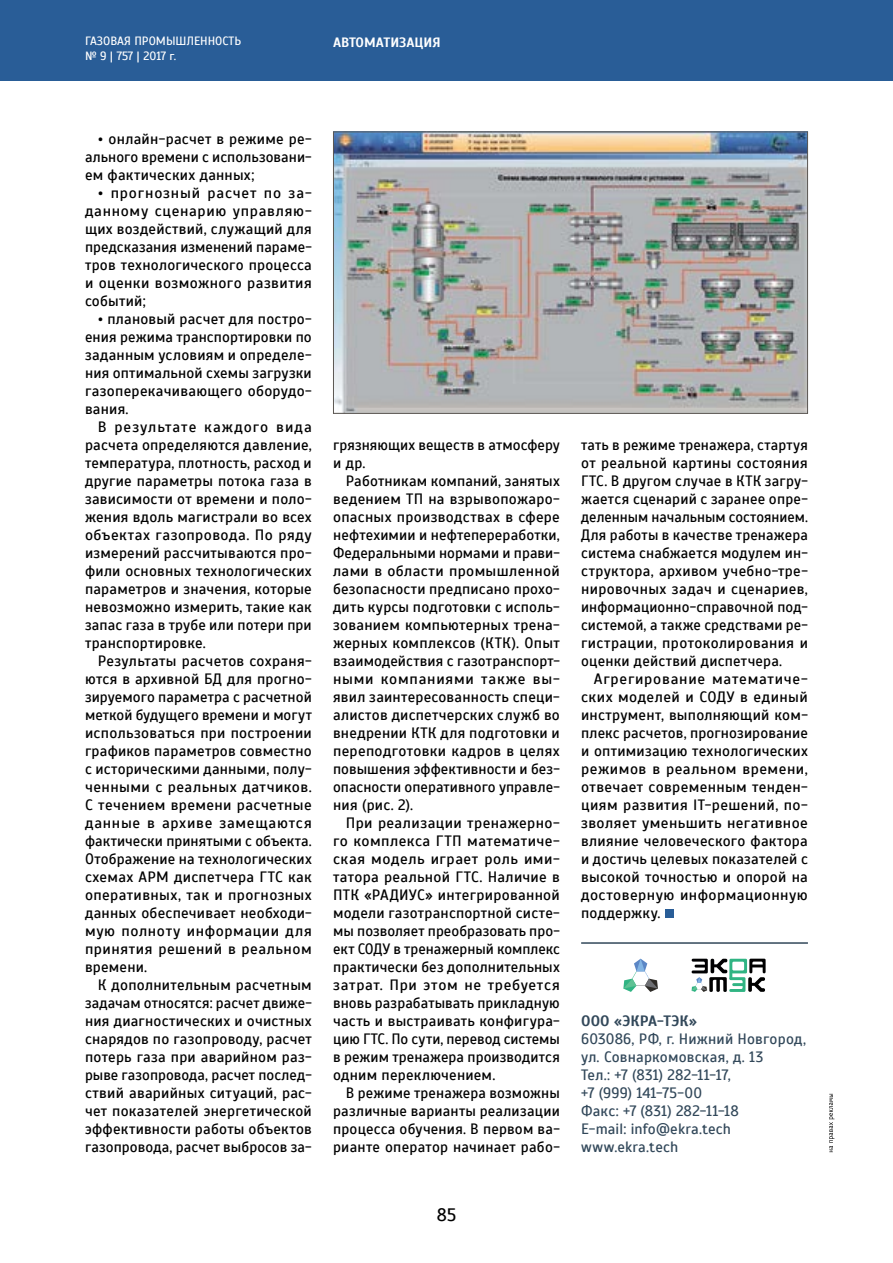
<style>
.page{position:relative;width:893px;height:1263px;background:#fff}
.page>*{position:absolute;margin:0;border:0;box-sizing:border-box;transform-origin:0 0}
.t1{font:18px "Scada";color:#000}
.t2{font:15px/18px "Scada";letter-spacing:.015em;color:#000;text-align:justify}
.t3{font:15px/18px "Scada";letter-spacing:.015em;color:#32485a}
.t4{font:700 15px "Scada";letter-spacing:.005em;color:#32485a}
.t5{font:700 13.5px "Scada";color:#fff}
.t6{font:12px/14.4px "Scada";color:#fff}
</style>
<div class="page">
<div style="left:0;top:0;width:893px;height:81px;background:#295d97"></div>
<div style="left:665px;top:909px;width:8px;height:9px;background:#295d97"></div>
<img style="left:335px;top:134px;width:471px;height:278px">
<div style="left:333px;top:132px;width:475px;height:282px;border:1px solid #5b5753"></div>
<hr style="left:581px;top:942px;width:227px;height:2px;background:#32485a">
<svg style="left:829px;top:1094px;width:5px;height:58px"></svg>
<svg style="left:623px;top:959px;width:35px;height:33px"></svg>
<svg style="left:692px;top:959px;width:74px;height:33px"></svg>
<p class="t6" style="left:85px;top:34px;width:158px">ГАЗОВАЯ ПРОМЫШЛЕННОСТЬ № 9 | 757 | 2017 г.</p>
<p class="t5" style="left:333px;top:34px;width:109px">АВТОМАТИЗАЦИЯ</p>
<p class="t2" style="left:85px;top:130px;width:228px;text-indent:13px">• онлайн-расчет в режиме ре&shy;ального времени с использовани&shy;ем фактических данных;</p>
<p class="t2" style="left:85px;top:184px;width:228px;text-indent:13px">• прогнозный расчет по за&shy;данному сценарию управляю&shy;щих воздействий, служащий для предсказания изменений параме&shy;тров технологического процесса и оценки возможного развития событий;</p>
<p class="t2" style="left:85px;top:310px;width:228px;text-indent:13px">• плановый расчет для постро&shy;ения режима транспортировки по заданным условиям и определе&shy;ния оптимальной схемы загрузки газоперекачивающего оборудо&shy;вания.</p>
<p class="t2" style="left:85px;top:418px;width:228px;text-indent:13px">В результате каждого вида расчета определяются давление, температура, плотность, расход и другие параметры потока газа в зависимости от времени и поло&shy;жения вдоль магистрали во всех объектах газопровода. По ряду измерений рассчитываются про&shy;фили основных технологических параметров и значения, которые невозможно измерить, такие как запас газа в трубе или потери при транспортировке.</p>
<p class="t2" style="left:85px;top:652px;width:228px;text-indent:13px">Результаты расчетов сохраня&shy;ются в архивной БД для прогно&shy;зируемого параметра с расчетной меткой будущего времени и могут использоваться при построении графиков параметров совместно с историческими данными, полу&shy;ченными с реальных датчиков.<br>С течением времени расчетные данные в архиве замещаются фактически принятыми с объекта.<br>Отображение на технологических схемах АРМ диспетчера ГТС как оперативных, так и прогнозных данных обеспечивает необходи&shy;мую полноту информации для принятия решений в реальном времени.</p>
<p class="t2" style="left:85px;top:976px;width:228px;text-indent:13px">К дополнительным расчетным задачам относятся: расчет движе&shy;ния диагностических и очистных снарядов по газопроводу, расчет потерь газа при аварийном раз&shy;рыве газопровода, расчет послед&shy;ствий аварийных ситуаций, рас&shy;чет показателей энергетической эффективности работы объектов газопровода, расчет выбросов за-</p>
<p class="t2" style="left:333px;top:436px;width:228px">грязняющих веществ в атмосферу и др.</p>
<p class="t2" style="left:333px;top:472px;width:228px;text-indent:13px">Работникам компаний, занятых ведением ТП на взрывопожаро&shy;опасных производствах в сфере нефтехимии и нефтепереработки, Федеральными нормами и прави&shy;лами в области промышленной безопасности предписано прохо&shy;дить курсы подготовки с исполь&shy;зованием компьютерных трена&shy;жерных комплексов (КТК). Опыт взаимодействия с газотранспорт&shy;ными компаниями также вы&shy;явил заинтересованность специ&shy;алистов диспетчерских служб во внедрении КТК для подготовки и переподготовки кадров в целях повышения эффективности и без&shy;опасности оперативного управле&shy;ния (рис. 2).</p>
<p class="t2" style="left:333px;top:814px;width:228px;text-indent:13px">При реализации тренажерно&shy;го комплекса ГТП математиче&shy;ская модель играет роль ими&shy;татора реальной ГТС. Наличие в ПТК «РАДИУС» интегрированной модели газотранспортной систе&shy;мы позволяет преобразовать про&shy;ект СОДУ в тренажерный комплекс практически без дополнительных затрат. При этом не требуется вновь разрабатывать прикладную часть и выстраивать конфигура&shy;цию ГТС. По сути, перевод системы в режим тренажера производится одним переключением.</p>
<p class="t2" style="left:333px;top:1084px;width:228px;text-indent:13px">В режиме тренажера возможны различные варианты реализации процесса обучения. В первом ва&shy;рианте оператор начинает рабо-</p>
<p class="t1" style="left:437px;top:1204px;width:21px">85</p>
<p class="t2" style="left:581px;top:436px;width:228px">тать в режиме тренажера, стартуя от реальной картины состояния ГТС. В другом случае в КТК загру&shy;жается сценарий с заранее опре&shy;деленным начальным состоянием.<br>Для работы в качестве тренажера система снабжается модулем ин&shy;структора, архивом учебно-тре&shy;нировочных задач и сценариев, информационно-справочной под&shy;системой, а также средствами ре&shy;гистрации, протоколирования и оценки действий диспетчера.</p>
<p class="t2" style="left:581px;top:670px;width:228px;text-indent:13px">Агрегирование математиче&shy;ских моделей и СОДУ в единый инструмент, выполняющий ком&shy;плекс расчетов, прогнозирование и оптимизацию технологических режимов в реальном времени, отвечает современным тенден&shy;циям развития IT-решений, по&shy;зволяет уменьшить негативное влияние человеческого фактора и достичь целевых показателей с высокой точностью и опорой на достоверную информационную поддержку.</p>
<p class="t4" style="left:581px;top:1012px;width:117px">ООО «ЭКРА-ТЭК»</p>
<p class="t3" style="left:581px;top:1030px;width:226px">603086, РФ, г. Нижний Новгород, ул. Совнаркомовская, д. 13<br>Тел.: +7 (831) 282-11-17,<br>+7 (999) 141-75-00<br>Факс: +7 (831) 282-11-18<br>E-mail: info@ekra.tech www.ekra.tech</p>
</div>
